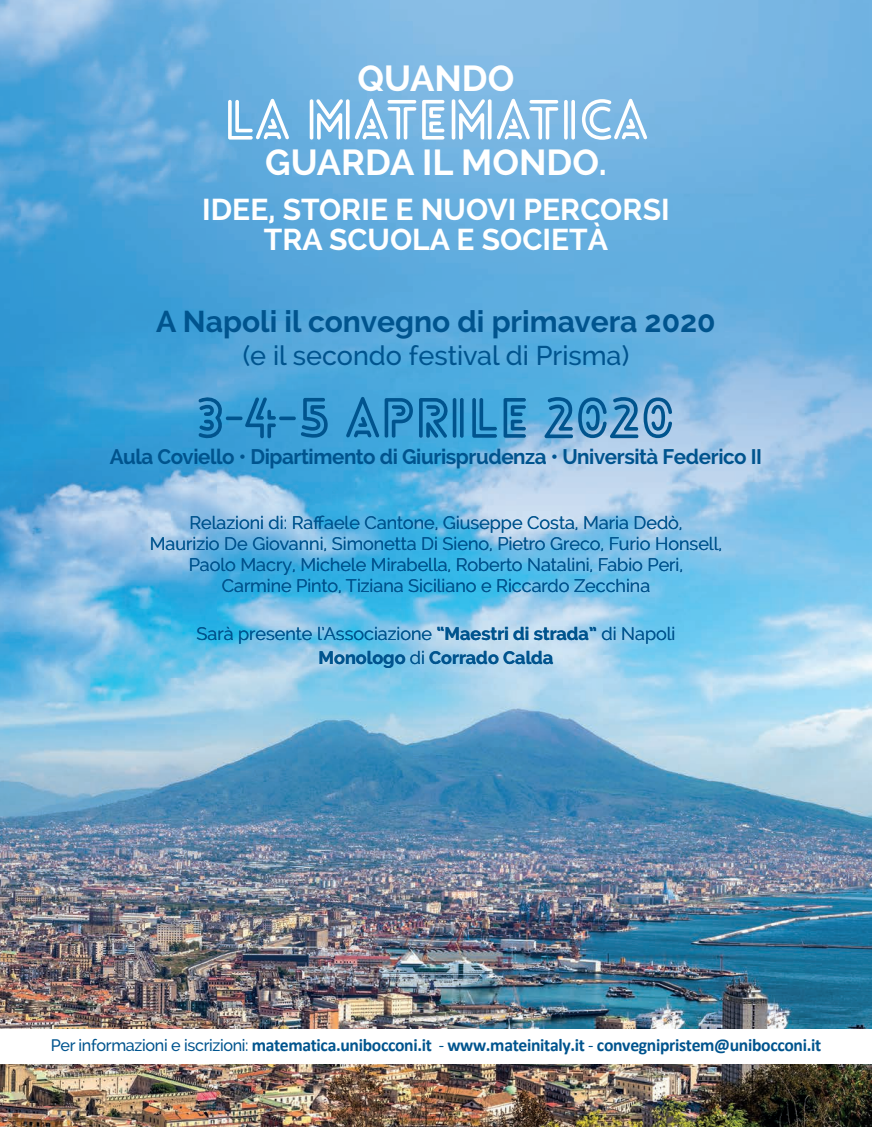
<style>
.page{position:relative;width:872px;height:1127px;background:#fff}
.page>*{position:absolute;margin:0;border:0;box-sizing:border-box;transform-origin:0 0}
.t1{font:700 54px "Lovelo Line";color:#00548e}
.t2{font:700 54px "Lovelo Line";color:#fff}
.t3{font:700 36px "Raleway";color:#fff}
.t4{font:700 30px "Raleway";color:#fff}
.t5{font:700 30px "Raleway";color:#00548e}
.t6{font:500 27px "Raleway";color:#00548e}
.t7{font:700 21px "Raleway";letter-spacing:-.02em;color:#00548e}
.t8{font:18px "Raleway";color:#00548e}
.t9{font:700 18px "Calibri";letter-spacing:-.02em;color:#00548e}
.t10{font:700 18px "Raleway";color:#00548e}
.s1{font-weight:700}
.s2{font-weight:400}
.s3{font-family:"Raleway";font-weight:500;font-size:16.5px}
</style>
<div class="page">
<img style="left:0;top:0;width:872px;height:1127px">
<div style="left:0;top:1029px;width:872px;height:34px;background:#fff"></div>
<p class="t3" style="left:357px;top:58px;width:158px">QUANDO</p>
<p class="t2" style="left:224px;top:86px;width:426px">LA MATEMATICA</p>
<p class="t3" style="left:265px;top:142px;width:343px">GUARDA IL MONDO.</p>
<p class="t4" style="left:202px;top:192px;width:469px">IDEE, STORIE E NUOVI PERCORSI</p>
<p class="t4" style="left:264px;top:222px;width:346px">TRA SCUOLA E SOCIETÀ</p>
<p class="t5" style="left:156px;top:304px;width:561px">A Napoli il convegno di primavera 2020</p>
<p class="t6" style="left:243px;top:340px;width:388px">(e il secondo festival di Prisma)</p>
<p class="t1" style="left:197px;top:385px;width:479px">3-4-5 APRILE 2020</p>
<p class="t7" style="left:110px;top:445px;width:654px">Aula Coviello • Dipartimento di Giurisprudenza • Università Federico II</p>
<p class="t8" style="left:313px;top:512px;width:12px">f</p>
<p class="t8" style="left:189px;top:512px;width:495px">Relazioni di: Raffaele Cantone, Giuseppe Costa, Maria Dedò,</p>
<p class="t8" style="left:150px;top:533px;width:574px">Maurizio De Giovanni, Simonetta Di Sieno, Pietro Greco, Furio Honsell,</p>
<p class="t8" style="left:189px;top:554px;width:496px">Paolo Macry, Michele Mirabella, Roberto Natalini, Fabio Peri,</p>
<p class="t8" style="left:222px;top:575px;width:430px">Carmine Pinto, Tiziana Siciliano e Riccardo Zecchina</p>
<p class="t8" style="left:196px;top:623px;width:480px">Sarà presente l’Associazione <span class="s1">“Maestri di strada”</span> di Napoli</p>
<p class="t10" style="left:318px;top:647px;width:236px">Monologo <span class="s2">di</span> Corrado Calda</p>
<p class="t9" style="left:51px;top:1033px;width:772px"><span class="s3">Per informazioni e iscrizioni:</span> matematica.unibocconi.it <span class="s2">-</span> www.mateinitaly.it <span class="s2">-</span> convegnipristem@unibocconi.it</p>
</div>
